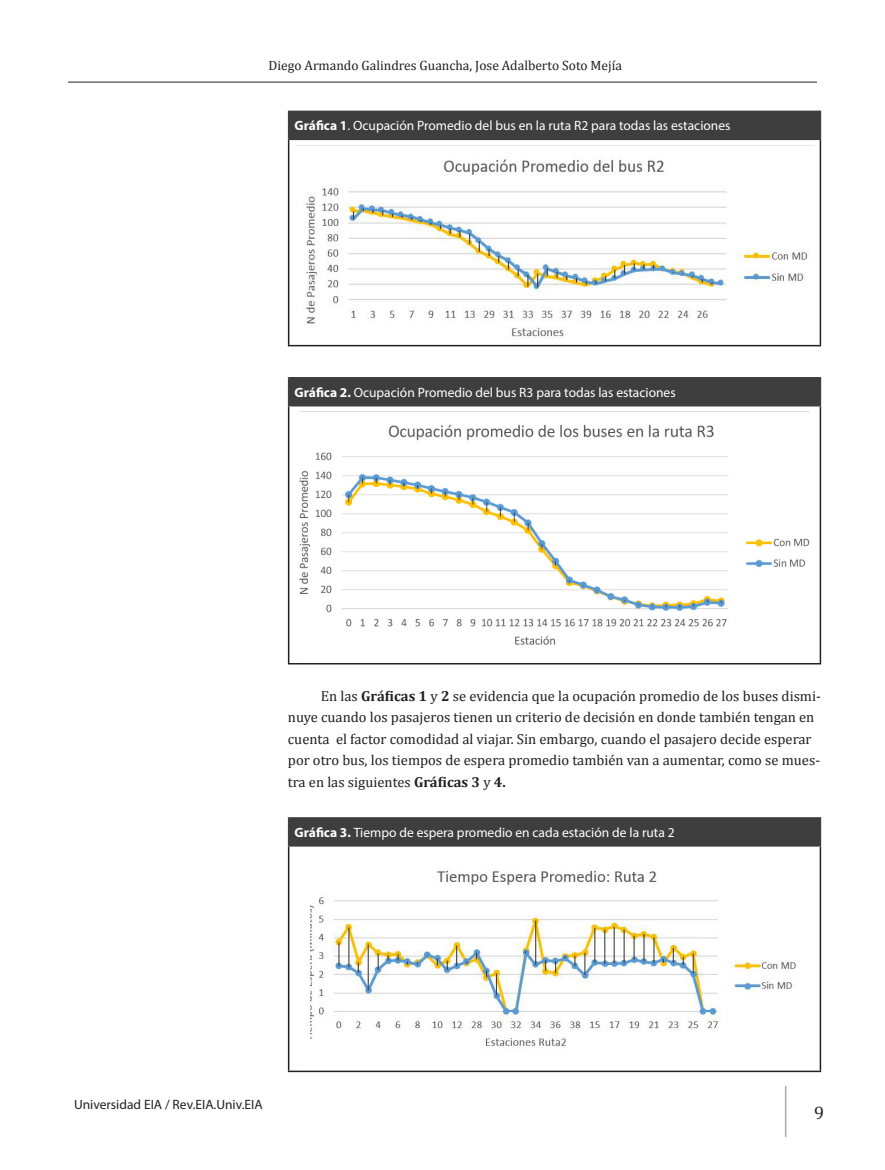
<style>
.page{position:relative;width:885px;height:1170px;background:#fff}
.page>*{position:absolute;margin:0;border:0;box-sizing:border-box;transform-origin:0 0}
.t1{font:18px "Cambria";color:#231f20}
.Cuerpo_de_texto{font:14.55px/21.3px "Cambria";color:#231f20}
.Figura{font:13.5px "Myriad Pro";color:#fff}
.t2{font:13.5px "Cambria";color:#231f20}
.t3{font:13.5px "Myriad Pro";color:#231f20}
.s1{font-weight:700}
</style>
<div class="page">
<hr style="left:784px;top:1085px;width:2px;height:51px;background:#a9acb0">
<hr style="left:68px;top:82px;width:748px;height:1px;background:#231f20">
<div style="left:288px;top:111px;width:532px;height:28px;background:#3e3e3f"></div>
<hr style="left:288px;top:140px;width:1px;height:205px;background:#231f20">
<hr style="left:819px;top:140px;width:2px;height:205px;background:#231f20">
<hr style="left:288px;top:345px;width:533px;height:1px;background:#231f20">
<hr style="left:288px;top:111px;width:533px;height:1px;background:#3e3e3f">
<hr style="left:819px;top:112px;width:2px;height:26px;background:#3e3e3f">
<hr style="left:288px;top:138px;width:533px;height:2px;background:#3e3e3f">
<img style="left:295px;top:145px;width:518px;height:192px">
<div style="left:288px;top:378px;width:532px;height:27px;background:#3e3e3f"></div>
<hr style="left:288px;top:406px;width:1px;height:257px;background:#231f20">
<hr style="left:819px;top:406px;width:2px;height:257px;background:#231f20">
<hr style="left:288px;top:663px;width:533px;height:1px;background:#231f20">
<hr style="left:288px;top:377px;width:533px;height:1px;background:#3e3e3f">
<hr style="left:819px;top:378px;width:2px;height:27px;background:#3e3e3f">
<hr style="left:288px;top:405px;width:533px;height:1px;background:#3e3e3f">
<img style="left:300px;top:411px;width:509px;height:234px">
<div style="left:288px;top:817px;width:532px;height:28px;background:#3e3e3f"></div>
<hr style="left:288px;top:846px;width:1px;height:224px;background:#231f20">
<hr style="left:819px;top:846px;width:2px;height:224px;background:#231f20">
<hr style="left:288px;top:1070px;width:533px;height:1px;background:#231f20">
<hr style="left:288px;top:817px;width:533px;height:1px;background:#3e3e3f">
<hr style="left:819px;top:818px;width:2px;height:27px;background:#3e3e3f">
<hr style="left:288px;top:845px;width:533px;height:1px;background:#3e3e3f">
<img style="left:310px;top:870px;width:486px;height:176px">
<p class="t2" style="left:268px;top:57px;width:355px">Diego Armando Galindres Guancha, Jose Adalberto Soto Mejía</p>
<p class="Figura" style="left:294px;top:117px;width:437px"><span class="s1">Gráfica 1</span>. Ocupación Promedio del bus en la ruta R2 para todas las estaciones</p>
<p class="Figura" style="left:294px;top:384px;width:382px"><span class="s1">Gráfica 2.</span> Ocupación Promedio del bus R3 para todas las estaciones</p>
<p class="Cuerpo_de_texto" style="left:288px;top:685px;width:534px;text-indent:33px">En las <span class="s1">Gráficas 1</span> y <span class="s1">2</span> se evidencia que la ocupación promedio de los buses dismi&shy;nuye cuando los pasajeros tienen un criterio de decisión en donde también tengan en cuenta el factor comodidad al viajar. Sin embargo, cuando el pasajero decide esperar por otro bus, los tiempos de espera promedio también van a aumentar, como se mues&shy;tra en las siguientes <span class="s1">Gráficas 3</span> y <span class="s1">4.</span></p>
<p class="Figura" style="left:294px;top:824px;width:381px"><span class="s1">Gráfica 3.</span> Tiempo de espera promedio en cada estación de la ruta 2</p>
<p class="t3" style="left:74px;top:1095px;width:190px">Universidad EIA / Rev.EIA.Univ.EIA</p>
<p class="t1" style="left:813px;top:1101px;width:11px">9</p>
</div>
